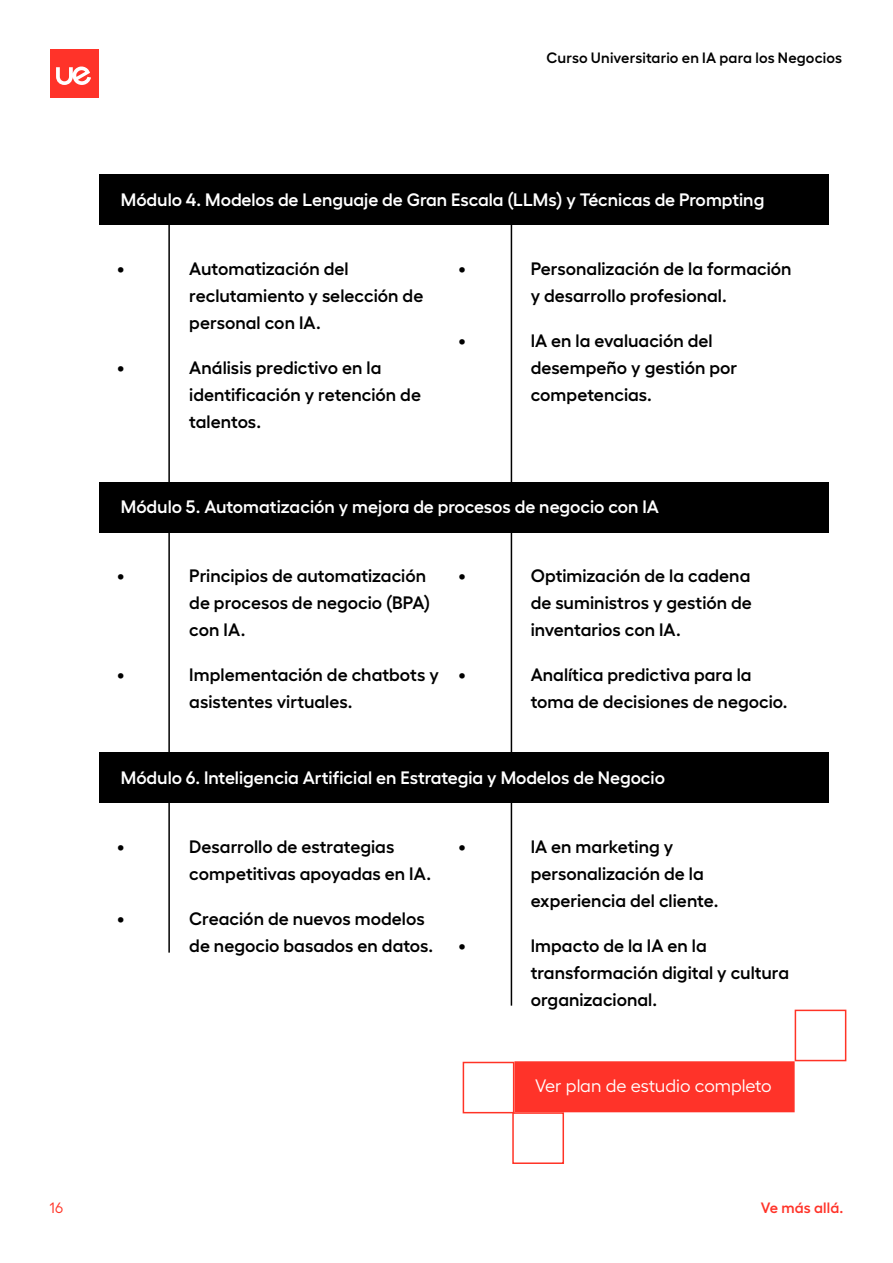
<style>
.page{position:relative;width:893px;height:1263px;background:#fff}
.page>*{position:absolute;margin:0;border:0;box-sizing:border-box;transform-origin:0 0}
.t1{font:600 21px "Hellix";color:#000}
.t2{font:600 18px/27px "Hellix";color:#000}
.t3{font:600 18px "Hellix";color:#fff}
.t4{font:18px "Hellix";color:#fff}
.t5{font:600 15px "Hellix";letter-spacing:.01em;color:#000}
.t6{font:600 15px "Hellix";letter-spacing:.01em;color:#ff3329}
.t7{font:15px "Hellix";color:#ff3326}
</style>
<div class="page">
<div style="left:50px;top:50px;width:48px;height:48px;background:#ff3329"></div>
<svg style="left:56px;top:66px;width:35px;height:19px"></svg>
<hr style="left:168px;top:212px;width:2px;height:741px;background:#000">
<hr style="left:511px;top:214px;width:1px;height:792px;background:#000">
<div style="left:99px;top:175px;width:730px;height:50px;background:#000"></div>
<div style="left:99px;top:482px;width:730px;height:50px;background:#000"></div>
<div style="left:99px;top:752px;width:730px;height:50px;background:#000"></div>
<div style="left:514px;top:1061px;width:281px;height:51px;background:#ff3329;border:2px solid #ff3228"></div>
<svg style="left:462px;top:1061px;width:103px;height:103px"></svg>
<svg style="left:794px;top:1009px;width:53px;height:53px"></svg>
<p class="t5" style="left:547px;top:46px;width:297px">Curso Universitario en IA para los Negocios</p>
<p class="t3" style="left:121px;top:186px;width:645px">Módulo 4. Modelos de Lenguaje de Gran Escala (LLMs) y Técnicas de Prompting</p>
<p class="t1" style="left:117px;top:251px;width:9px">•</p>
<p class="t2" style="left:189px;top:253px;width:236px">Automatización del reclutamiento y selección de personal con IA.</p>
<p class="t1" style="left:117px;top:350px;width:9px">•</p>
<p class="t2" style="left:189px;top:352px;width:233px">Análisis predictivo en la identificación y retención de talentos.</p>
<p class="t1" style="left:459px;top:251px;width:9px">•</p>
<p class="t2" style="left:531px;top:253px;width:262px">Personalización de la formación y desarrollo profesional.</p>
<p class="t1" style="left:459px;top:323px;width:9px">•</p>
<p class="t2" style="left:531px;top:325px;width:208px">IA en la evaluación del desempeño y gestión por competencias.</p>
<p class="t3" style="left:121px;top:493px;width:540px">Módulo 5. Automatización y mejora de procesos de negocio con IA</p>
<p class="t1" style="left:117px;top:558px;width:9px">•</p>
<p class="t2" style="left:189px;top:561px;width:242px">Principios de automatización de procesos de negocio (BPA) con IA.</p>
<p class="t1" style="left:117px;top:657px;width:9px">•</p>
<p class="t2" style="left:189px;top:660px;width:251px">Implementación de chatbots y asistentes virtuales.</p>
<p class="t1" style="left:459px;top:558px;width:9px">•</p>
<p class="t2" style="left:531px;top:561px;width:223px;text-align:justify">Optimización de la cadena de suministros y gestión de inventarios con IA.</p>
<p class="t1" style="left:459px;top:657px;width:9px">•</p>
<p class="t2" style="left:531px;top:660px;width:258px">Analítica predictiva para la toma de decisiones de negocio.</p>
<p class="t3" style="left:121px;top:763px;width:546px">Módulo 6. Inteligencia Artificial en Estrategia y Modelos de Negocio</p>
<p class="t1" style="left:117px;top:829px;width:9px">•</p>
<p class="t2" style="left:189px;top:831px;width:243px">Desarrollo de estrategias competitivas apoyadas en IA.</p>
<p class="t1" style="left:117px;top:901px;width:9px">•</p>
<p class="t2" style="left:189px;top:903px;width:245px">Creación de nuevos modelos de negocio basados en datos.</p>
<p class="t1" style="left:459px;top:829px;width:9px">•</p>
<p class="t2" style="left:531px;top:831px;width:189px">IA en marketing y personalización de la experiencia del cliente.</p>
<p class="t1" style="left:459px;top:928px;width:9px">•</p>
<p class="t2" style="left:531px;top:930px;width:260px">Impacto de la IA en la transformación digital y cultura organizacional.</p>
<p class="t4" style="left:535px;top:1072px;width:238px">Ver plan de estudio completo</p>
<p class="t7" style="left:50px;top:1197px;width:15px">16</p>
<p class="t6" style="left:761px;top:1196px;width:84px">Ve más allá.</p>
</div>
